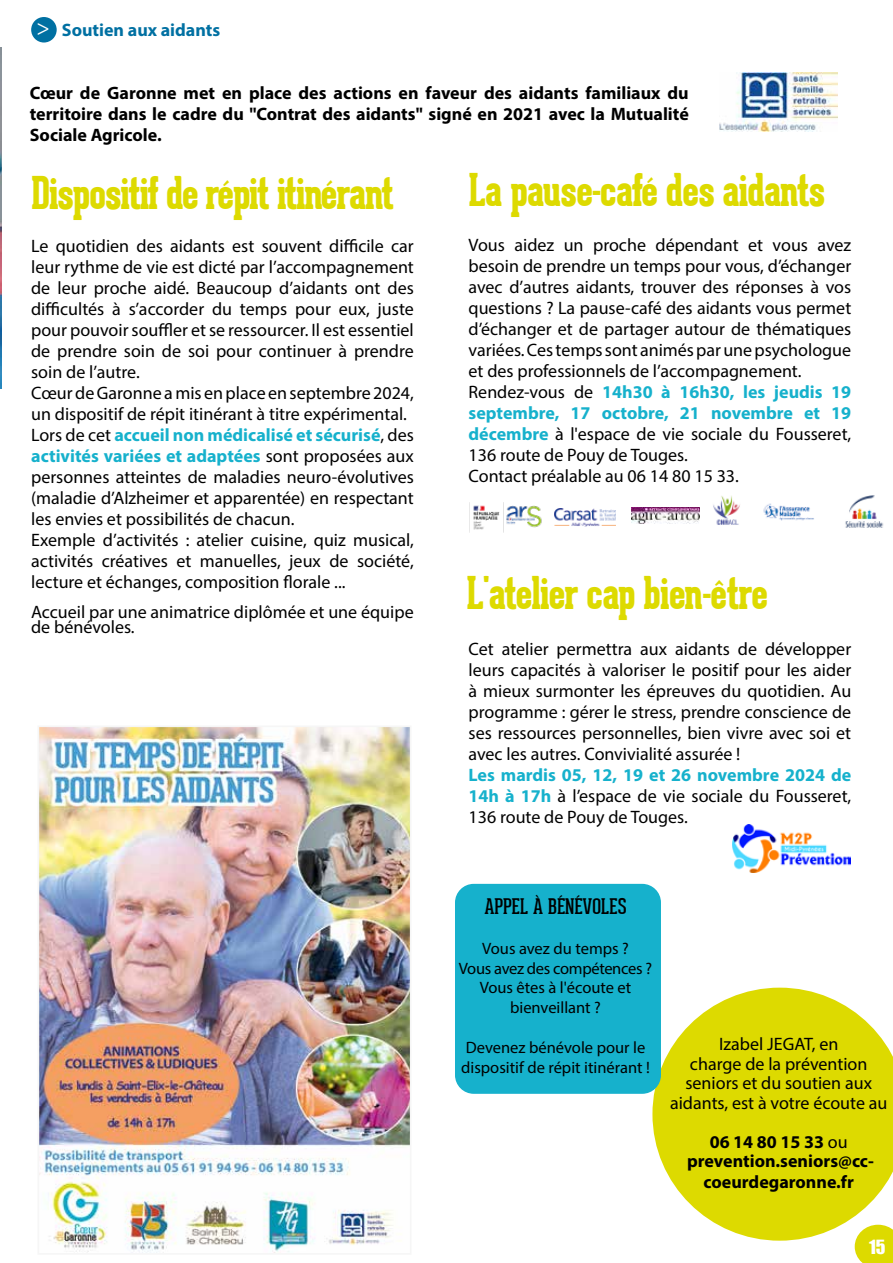
<style>
.page{position:relative;width:893px;height:1263px;background:#fff}
.page>*{position:absolute;margin:0;border:0;box-sizing:border-box;transform-origin:0 0}
.t1{font:800 44.1px "Geared Slab";letter-spacing:-.04em;color:#ddda00;scale:.89 1}
.t2{font:21px "Geared Slab";color:#000}
.t3{font:18px/21px "Myriad Pro";color:#000}
.t4{font:700 18px/20.2px "Myriad Pro";color:#000;text-align:center}
.t5{font:700 18px "Myriad Pro";color:#0070a2}
.t6{font:18px "Impact";color:#fff}
.t7{font:16.5px/19.8px "Myriad Pro";color:#000;text-align:center}
.s1{font-weight:400;font-size:22.5px;color:#fff}
.s2{font-weight:700;color:#16b1cc}
.s3{font-weight:400}
</style>
<div class="page">
<svg style="left:855px;top:1241px;width:38px;height:22px"></svg>
<svg style="left:652px;top:988px;width:241px;height:253px;fill:#ddda00"></svg>
<img style="left:0;top:48px;width:1px;height:341px">
<div style="left:31px;top:17px;width:26px;height:26px;background:#0070a2;border-radius:50%"></div>
<img style="left:41px;top:728px;width:368px;height:524px">
<div style="left:38px;top:725px;width:374px;height:530px;border:2px solid #f6f6f6"></div>
<img style="left:469px;top:502px;width:73px;height:30px">
<img style="left:555px;top:508px;width:61px;height:19px">
<img style="left:632px;top:507px;width:68px;height:17px">
<img style="left:713px;top:495px;width:27px;height:30px">
<img style="left:763px;top:503px;width:51px;height:18px">
<img style="left:845px;top:495px;width:39px;height:33px">
<img style="left:720px;top:72px;width:117px;height:60px">
<img style="left:732px;top:824px;width:118px;height:49px">
<div style="left:456px;top:884px;width:204px;height:209px;background:#16b1cc;border-radius:18px"></div>
<div style="left:455px;top:884px;width:206px;height:210px;border:2px solid #16b1cc;border-radius:18px"></div>
<p class="t5" style="left:36px;top:18px;width:185px"><span class="s1">&gt;</span> Soutien aux aidants</p>
<p class="t4" style="left:30px;top:82px;width:661px;line-height:21px;text-align:justify">Cœur de Garonne met en place des actions en faveur des aidants familiaux du territoire dans le cadre du "Contrat des aidants" signé en 2021 avec la Mutualité Sociale Agricole.</p>
<h1 class="t1" style="left:31px;top:168px;width:410px">Dispositif de répit itinérant</h1>
<p class="t3" style="left:31px;top:235px;width:384px">Le quotidien des aidants est souvent difficile car leur rythme de vie est dicté par l’accompagnement de leur proche aidé. Beaucoup d’aidants ont des difficultés à s’accorder du temps pour eux, juste pour pouvoir souffler et se ressourcer. Il est essentiel de prendre soin de soi pour continuer à prendre soin de l’autre.<br>Cœur de Garonne a mis en place en septembre 2024, un dispositif de répit itinérant à titre expérimental.<br>Lors de cet <span class="s2">accueil non médicalisé et sécurisé</span>, des <span class="s2">activités variées et adaptées</span> sont proposées aux personnes atteintes de maladies neuro-évolutives (maladie d’Alzheimer et apparentée) en respectant les envies et possibilités de chacun.<br>Exemple d’activités : atelier cuisine, quiz musical, activités créatives et manuelles, jeux de société, lecture et échanges, composition florale ...</p>
<p class="t3" style="left:31px;top:604px;width:384px;line-height:15px">Accueil par une animatrice diplômée et une équipe de bénévoles.</p>
<h1 class="t1" style="left:469px;top:164px;width:402px">La pause-café des aidants</h1>
<p class="t3" style="left:469px;top:234px;width:384px">Vous aidez un proche dépendant et vous avez besoin de prendre un temps pour vous, d’échanger avec d’autres aidants, trouver des réponses à vos questions ? La pause-café des aidants vous permet d’échanger et de partager autour de thématiques variées. Ces temps sont animés par une psychologue et des professionnels de l’accompagnement.<br>Rendez-vous de <span class="s2">14h30 à 16h30, les jeudis 19 septembre, 17 octobre, 21 novembre et 19 décembre</span> à l'espace de vie sociale du Fousseret, 136 route de Pouy de Touges.<br>Contact préalable au 06 14 80 15 33.</p>
<h1 class="t1" style="left:466px;top:567px;width:340px">L'atelier cap bien-être</h1>
<p class="t3" style="left:469px;top:638px;width:384px;text-align:justify">Cet atelier permettra aux aidants de développer leurs capacités à valoriser le positif pour les aider à mieux surmonter les épreuves du quotidien. Au programme : gérer le stress, prendre conscience de ses ressources personnelles, bien vivre avec soi et avec les autres. Convivialité assurée !</p>
<p class="t3" style="left:469px;top:764px;width:384px;text-align:justify"><span class="s2">Les mardis 05, 12, 19 et 26 novembre 2024 de 14h à 17h</span> à l’espace de vie sociale du Fousseret, 136 route de Pouy de Touges.</p>
<p class="t2" style="left:485px;top:894px;width:143px">APPEL À BÉNÉVOLES</p>
<p class="t7" style="left:459px;top:938px;width:195px">Vous avez du temps ?<br>Vous avez des compétences ?<br>Vous êtes à l'écoute et bienveillant ?</p>
<p class="t7" style="left:461px;top:1037px;width:190px;text-align:left">Devenez bénévole pour le dispositif de répit itinérant !</p>
<p class="t3" style="left:670px;top:1034px;width:219px;line-height:19.5px;text-align:center">Izabel JEGAT, en<br>charge de la prévention seniors et du soutien aux aidants, est à votre écoute au</p>
<p class="t4" style="left:687px;top:1131px;width:188px">06 14 80 15 33 <span class="s3">ou </span>prevention.seniors@cc&shy;coeurdegaronne.fr</p>
<p class="t6" style="left:869px;top:1233px;width:18px">15</p>
</div>
